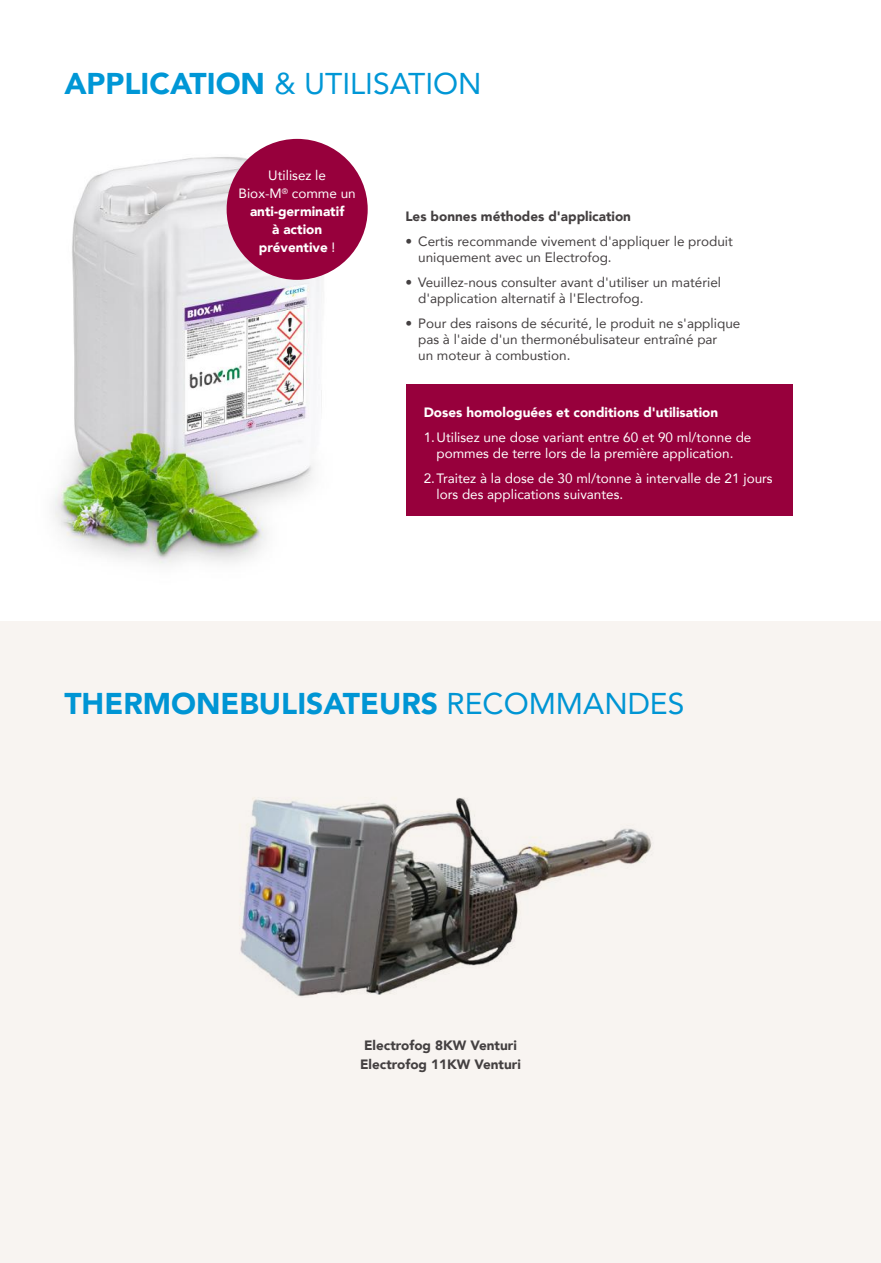
<style>
.page{position:relative;width:881px;height:1263px;background:#fff}
.page>*{position:absolute;margin:0;border:0;box-sizing:border-box;transform-origin:0 0}
.t1{font:900 30px "Avenir";color:#0095d4}
.t2{font:30px "Avenir";color:#0097d6}
.t3{font:13.5px/16.2px "Avenir";color:#444041}
.t4{font:13.5px/16.2px "Avenir";color:#fff;text-align:center}
.t5{font:900 13.5px/18px "Avenir";color:#fff;text-align:center}
.t6{font:900 13.5px/19.5px "Avenir";color:#444041}
.s1{font-weight:900}
.s2{font-weight:400}
</style>
<div class="page">
<div style="left:0;top:622px;width:880px;height:641px;background:#f8f4f1"></div>
<div style="left:405px;top:384px;width:387px;height:132px;background:#97003c"></div>
<img style="left:53px;top:138px;width:314px;height:426px">
<div style="left:226px;top:139px;width:141px;height:141px;background:#97003c;border-radius:50%"></div>
<img style="left:240px;top:798px;width:412px;height:199px">
<h1 class="t2" style="left:64px;top:59px;width:418px"><span class="s1">APPLICATION</span> &amp; UTILISATION</h1>
<p class="t5" style="left:238px;top:166px;width:119px"><span class="s2">Utilisez le<br>Biox-M</span><sup>®</sup> <span class="s2">comme un </span>anti-germinatif<br>à action préventive <span class="s2">!</span></p>
<p class="t6" style="left:405px;top:206px;width:227px">Les bonnes méthodes d'application</p>
<p class="t3" style="left:418px;top:233px;width:316px;text-indent:-13px">• Certis recommande vivement d'appliquer le produit uniquement avec un Electrofog.</p>
<p class="t3" style="left:418px;top:274px;width:304px;text-indent:-13px">• Veuillez-nous consulter avant d'utiliser un matériel d'application alternatif à l'Electrofog.</p>
<p class="t3" style="left:418px;top:315px;width:323px;text-indent:-13px">• Pour des raisons de sécurité, le produit ne s'applique pas à l'aide d'un thermonébulisateur entraîné par<br>un moteur à combustion.</p>
<p class="t5" style="left:423px;top:403px;width:296px">Doses homologuées et conditions d'utilisation</p>
<p class="t4" style="left:423px;top:429px;width:329px">1.Utilisez une dose variant entre 60 et 90 ml/tonne de pommes de terre lors de la première application.</p>
<p class="t4" style="left:436px;top:469px;width:337px;text-align:left;text-indent:-13px">2.Traitez à la dose de 30 ml/tonne à intervalle de 21 jours lors des applications suivantes.</p>
<h1 class="t1" style="left:64px;top:678px;width:621px">THERMONEBULISATEURS <span class="s2">RECOMMANDES</span></h1>
<p class="t6" style="left:360px;top:1035px;width:162px">Electrofog 8KW Venturi<br>Electrofog 11KW Venturi</p>
</div>
